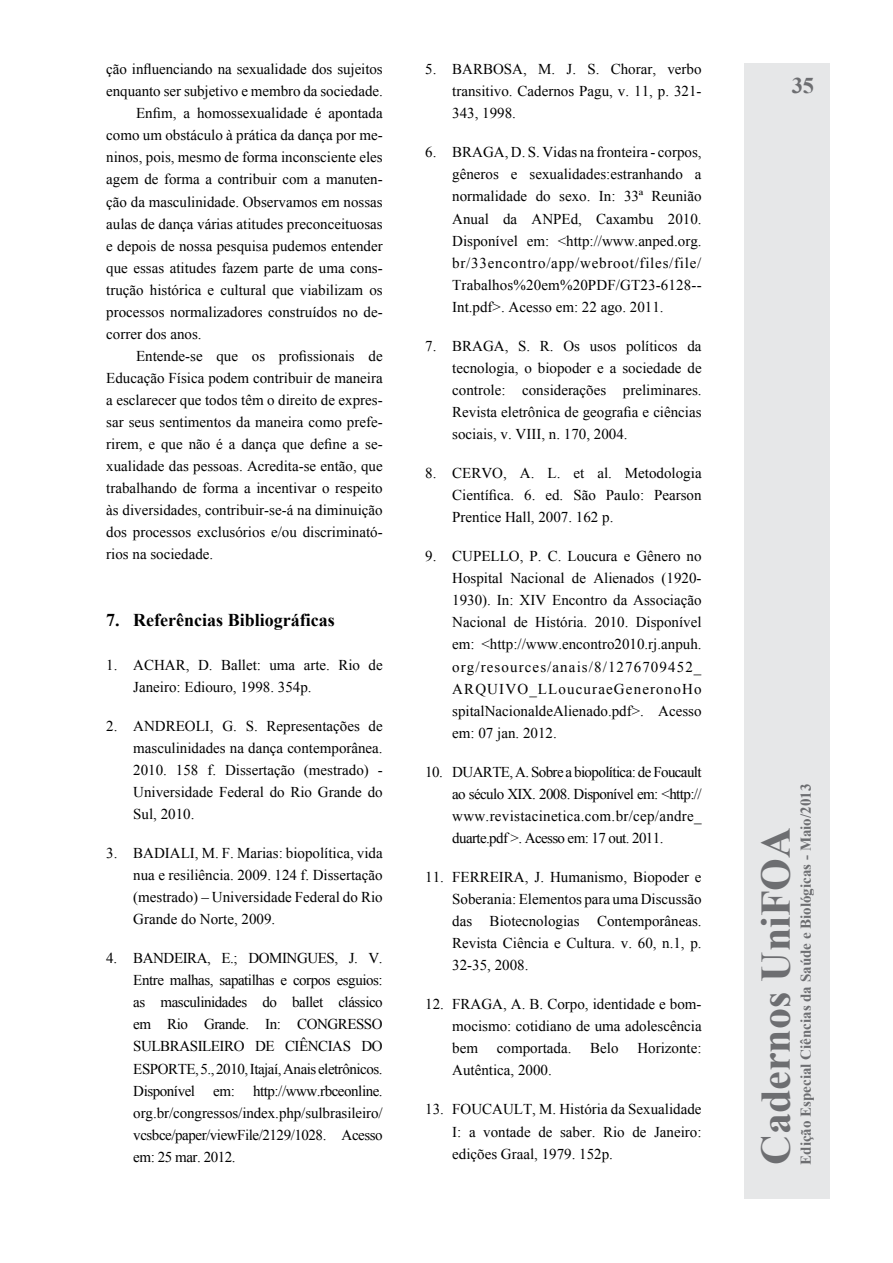
<style>
.page{position:relative;width:893px;height:1263px;background:#fff}
.page>*{position:absolute;margin:0;border:0;box-sizing:border-box;transform-origin:0 0}
.t1{font:700 42px "Times New Roman";color:#6d6e71}
.t2{font:700 22.5px "Times New Roman";color:#6d6e71}
.t3{font:700 18px "Times New Roman";color:#000}
.t4{font:15px/22px "Times New Roman";color:#000;text-align:justify}
.t5{font:700 15px "Times New Roman";color:#6d6e71}
</style>
<div class="page">
<div style="left:744px;top:64px;width:85px;height:1135px;background:#e6e7e8"></div>
<p class="t4" style="left:106px;top:58px;width:278px">ção influenciando na sexualidade dos sujeitos</p>
<p class="t4" style="left:106px;top:80px;width:278px">enquanto ser subjetivo e membro da sociedade.</p>
<p class="t4" style="left:136px;top:102px;width:248px">Enfim, a homossexualidade é apontada</p>
<p class="t4" style="left:106px;top:124px;width:278px">como um obstáculo à prática da dança por me-</p>
<p class="t4" style="left:106px;top:146px;width:278px">ninos, pois, mesmo de forma inconsciente eles</p>
<p class="t4" style="left:106px;top:168px;width:278px">agem de forma a contribuir com a manuten-</p>
<p class="t4" style="left:106px;top:190px;width:278px">ção da masculinidade. Observamos em nossas</p>
<p class="t4" style="left:106px;top:212px;width:278px">aulas de dança várias atitudes preconceituosas</p>
<p class="t4" style="left:106px;top:234px;width:278px">e depois de nossa pesquisa pudemos entender</p>
<p class="t4" style="left:106px;top:256px;width:278px">que essas atitudes fazem parte de uma cons-</p>
<p class="t4" style="left:106px;top:278px;width:278px">trução histórica e cultural que viabilizam os</p>
<p class="t4" style="left:106px;top:300px;width:278px">processos normalizadores construídos no de-</p>
<p class="t4" style="left:106px;top:323px;width:97px">correr dos anos.</p>
<p class="t4" style="left:136px;top:345px;width:248px">Entende-se que os profissionais de</p>
<p class="t4" style="left:106px;top:367px;width:278px">Educação Física podem contribuir de maneira</p>
<p class="t4" style="left:106px;top:389px;width:278px">a esclarecer que todos têm o direito de expres-</p>
<p class="t4" style="left:106px;top:411px;width:278px">sar seus sentimentos da maneira como prefe-</p>
<p class="t4" style="left:106px;top:433px;width:278px">rirem, e que não é a dança que define a se-</p>
<p class="t4" style="left:106px;top:455px;width:278px">xualidade das pessoas. Acredita-se então, que</p>
<p class="t4" style="left:106px;top:477px;width:278px">trabalhando de forma a incentivar o respeito</p>
<p class="t4" style="left:106px;top:499px;width:278px">às diversidades, contribuir-se-á na diminuição</p>
<p class="t4" style="left:106px;top:521px;width:278px">dos processos exclusórios e/ou discriminató-</p>
<p class="t4" style="left:106px;top:543px;width:109px">rios na sociedade.</p>
<p class="t3" style="left:106px;top:607px;width:230px">7. Referências Bibliográficas</p>
<p class="t4" style="left:133px;top:653px;width:251px;text-indent:-27px">1. ACHAR, D. Ballet: uma arte. Rio de<br>Janeiro: Ediouro, 1998. 354p.</p>
<p class="t4" style="left:133px;top:714px;width:251px;text-indent:-27px">2. ANDREOLI, G. S. Representações de masculinidades na dança contemporânea.<br>2010. 158 f. Dissertação (mestrado) - Universidade Federal do Rio Grande do Sul, 2010.</p>
<p class="t4" style="left:133px;top:842px;width:251px;text-indent:-27px">3. BADIALI, M. F. Marias: biopolítica, vida nua e resiliência. 2009. 124 f. Dissertação (mestrado) – Universidade Federal do Rio Grande do Norte, 2009.</p>
<p class="t4" style="left:133px;top:947px;width:251px;text-indent:-27px">4. BANDEIRA, E.; DOMINGUES, J. V.<br>Entre malhas, sapatilhas e corpos esguios: as masculinidades do ballet clássico em Rio Grande. In: CONGRESSO SULBRASILEIRO DE CIÊNCIAS DO ESPORTE, 5., 2010, Itajaí, Anais eletrônicos.<br>Disponível em: http://www.rbceonline. org.br/congressos/index.php/sulbrasileiro/ vcsbce/paper/viewFile/2129/1028. Acesso em: 25 mar. 2012.</p>
<p class="t4" style="left:452px;top:58px;width:251px;text-indent:-27px">5. BARBOSA, M. J. S. Chorar, verbo transitivo. Cadernos Pagu, v. 11, p. 321- 343, 1998.</p>
<p class="t4" style="left:452px;top:141px;width:251px;text-indent:-27px">6. BRAGA, D. S. Vidas na fronteira - corpos, gêneros e sexualidades:estranhando a normalidade do sexo. In: 33ª Reunião Anual da ANPEd, Caxambu 2010.<br>Disponível em: &lt;http://www.anped.org. br/33encontro/app/webroot/files/file/ Trabalhos%20em%20PDF/GT23-6128-- Int.pdf&gt;. Acesso em: 22 ago. 2011.</p>
<p class="t4" style="left:452px;top:334px;width:251px;text-indent:-27px">7. BRAGA, S. R. Os usos políticos da tecnologia, o biopoder e a sociedade de controle: considerações preliminares.<br>Revista eletrônica de geografia e ciências sociais, v. VIII, n. 170, 2004.</p>
<p class="t4" style="left:452px;top:462px;width:251px;text-indent:-27px">8. CERVO, A. L. et al. Metodologia Científica. 6. ed. São Paulo: Pearson Prentice Hall, 2007. 162 p.</p>
<p class="t4" style="left:452px;top:545px;width:251px;text-indent:-27px">9. CUPELLO, P. C. Loucura e Gênero no Hospital Nacional de Alienados (1920- 1930). In: XIV Encontro da Associação Nacional de História. 2010. Disponível em: &lt;http://www.encontro2010.rj.anpuh. org/resources/anais/8/1276709452_ ARQUIVO_LLoucuraeGeneronoHo spitalNacionaldeAlienado.pdf&gt;. Acesso em: 07 jan. 2012.</p>
<p class="t4" style="left:452px;top:760px;width:251px;text-indent:-27px">10. DUARTE, A. Sobre a biopolítica: de Foucault ao século XIX. 2008. Disponível em: &lt;http:// www.revistacinetica.com.br/cep/andre_ duarte.pdf &gt;. Acesso em: 17 out. 2011.</p>
<p class="t4" style="left:452px;top:866px;width:251px;text-indent:-27px">11. FERREIRA, J. Humanismo, Biopoder e Soberania: Elementos para uma Discussão das Biotecnologias Contemporâneas.<br>Revista Ciência e Cultura. v. 60, n.1, p.<br>32-35, 2008.</p>
<p class="t4" style="left:452px;top:993px;width:251px;text-indent:-27px">12. FRAGA, A. B. Corpo, identidade e bom&shy;mocismo: cotidiano de uma adolescência bem</p>
<p class="t4" style="left:497px;top:1037px;width:76px">comportada.</p>
<p class="t4" style="left:590px;top:1037px;width:30px">Belo</p>
<p class="t4" style="left:637px;top:1037px;width:66px">Horizonte:</p>
<p class="t4" style="left:452px;top:1059px;width:101px">Autêntica, 2000.</p>
<p class="t4" style="left:452px;top:1098px;width:251px;text-indent:-27px">13. FOUCAULT, M. História da Sexualidade I: a vontade de saber. Rio de Janeiro: edições Graal, 1979. 152p.</p>
<h2 class="t2" style="left:792px;top:70px;width:24px">35</h2>
<h1 class="t1" style="left:747px;top:1165px;width:339px;rotate:-90deg">Cadernos UniFOA</h1>
<p class="t5" style="left:795px;top:1165px;width:382px;rotate:-90deg">Edição Especial Ciências da Saúde e Biológicas - Maio/2013</p>
</div>
